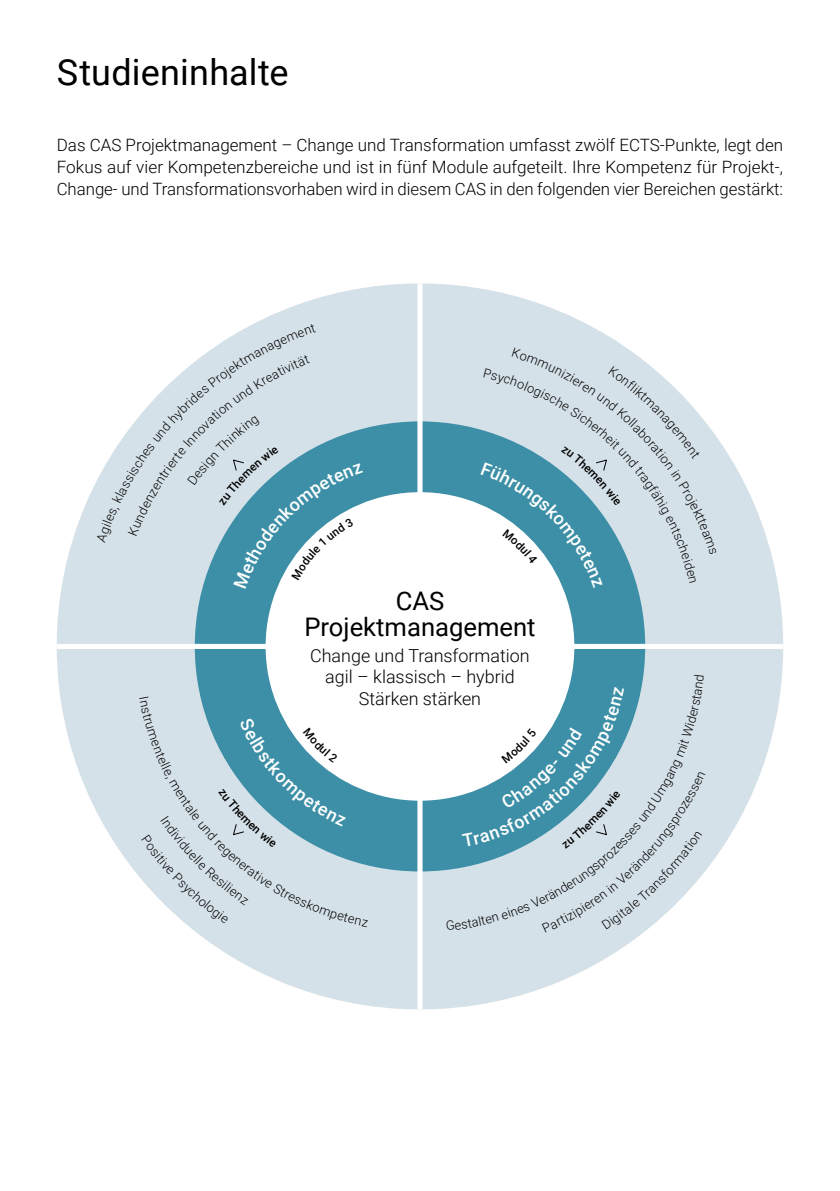
<style>
.page{position:relative;width:840px;height:1191px;background:#fff}
.page>*{position:absolute;margin:0;border:0;box-sizing:border-box;transform-origin:0 0}
.t1{font:36px "Roboto";letter-spacing:.005em;color:#000}
.t2{font:25.6px/25.6px "Roboto";color:#000;text-align:center}
.t3{font:300 18px/21.6px "Roboto";color:#000;text-align:center}
.t4{font:300 17px/22px "Roboto";letter-spacing:-.005em;color:#000;text-align:justify}
</style>
<div class="page">
<div style="left:57px;top:283px;width:725px;height:726px;background:#d5e1e8;border-radius:50%"></div>
<div style="left:195px;top:421px;width:449px;height:450px;background:#3c8fa6;border-radius:50%"></div>
<div style="left:265px;top:492px;width:309px;height:308px;background:#fff;border-radius:50%"></div>
<div style="left:417px;top:283px;width:5px;height:726px;background:#fff"></div>
<div style="left:57px;top:644px;width:725px;height:5px;background:#fff"></div>
<svg style="left:96px;top:323px;width:267px;height:266px"></svg>
<svg style="left:446px;top:674px;width:259px;height:258px"></svg>
<svg style="left:140px;top:697px;width:228px;height:229px"></svg>
<svg style="left:480px;top:348px;width:236px;height:239px"></svg>
<h1 class="t1" style="left:57px;top:47px;width:233px">Studieninhalte</h1>
<p class="t4" style="left:57px;top:133px;width:727px">Das CAS Projektmanagement – Change und Transformation umfasst zwölf ECTS-Punkte, legt den Fokus auf vier Kompetenzbereiche und ist in fünf Module aufgeteilt. Ihre Kompetenz für Projekt-, Change- und Transformationsvorhaben wird in diesem CAS in den folgenden vier Bereichen gestärkt:</p>
<h2 class="t2" style="left:304px;top:587px;width:233px">CAS<br>Projektmanagement</h2>
<p class="t3" style="left:310px;top:644px;width:221px">Change und Transformation agil – klassisch – hybrid<br>Stärken stärken</p>
</div>
